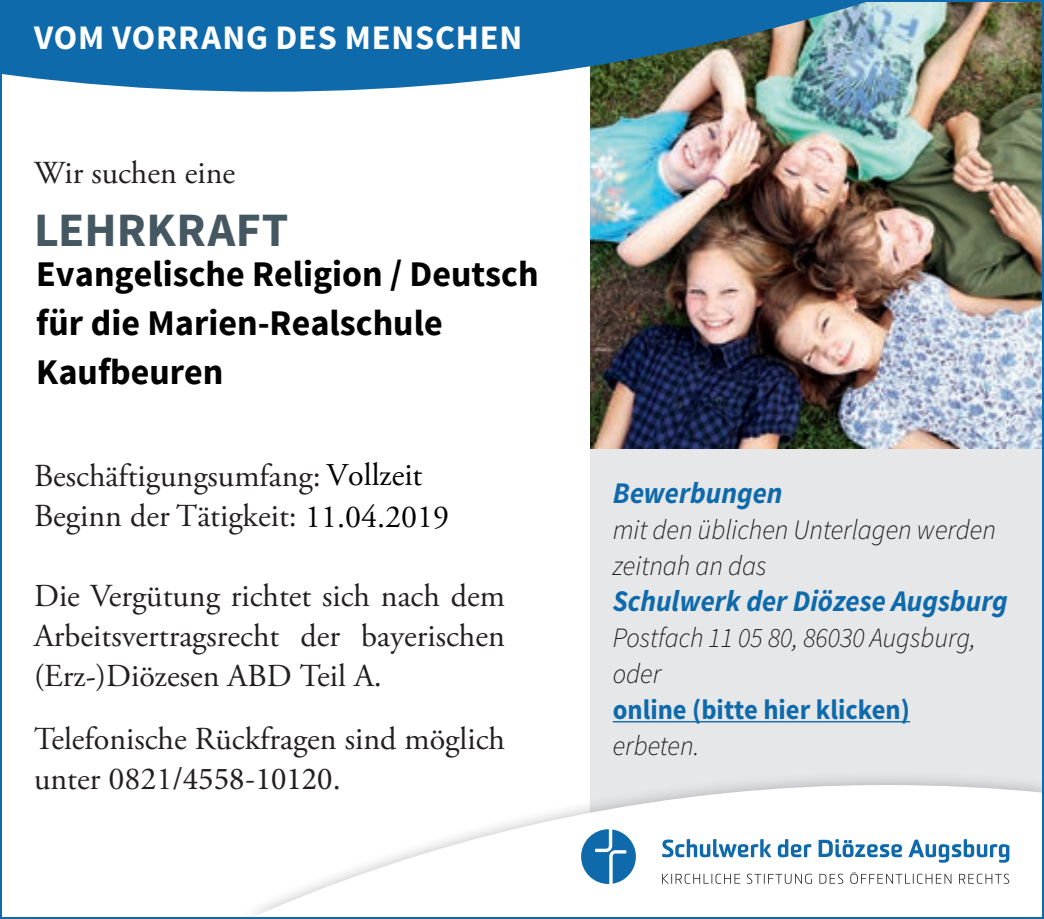
<style>
.page{position:relative;width:1044px;height:919px;background:#fff}
.page>*{position:absolute;margin:0;border:0;box-sizing:border-box;transform-origin:0 0}
.t1{font:700 48px "Source Sans Pro";letter-spacing:.005em;color:#455760}
.t2{font:700 36px/48.8px "Source Sans Pro";color:#000}
.Titeltext{font:700 34.4px "Source Sans Pro";letter-spacing:.025em;color:#fff}
.Body{font:32px/40px "Adobe Garamond Pro";color:#231f20}
.Marginaltext_Zuwisch{font:italic 700 30px "Source Sans Pro";color:#0e6aab;scale:.95 1}
.Marginaltext{font:italic 300 28px/36px "Source Sans Pro";color:#231f20;scale:.95 1}
.Marginaltext_Zuwisch-2{font:italic 300 28px/36px "Source Sans Pro";color:#231f20;scale:.95 1}
.Marginaltext_Zuwisch-3{font:700 28px "Source Sans Pro";color:#0e6aab;scale:.95 1}
.s1{font-size:30.8px}
.s2{color:#000}
.s3{font-family:"Minion Pro"}
</style>
<div class="page">
<div style="left:590px;top:400px;width:453px;height:518px;background:#e6e7e9"></div>
<hr style="left:612px;top:721px;width:297px;height:1px;background:#0e6aab">
<img style="left:590px;top:92px;width:450px;height:356px">
<img style="left:3px;top:3px;width:1037px;height:89px">
<div style="left:237px;top:769px;width:806px;height:149px;background:#231f20;opacity:.3"></div>
<div style="left:237px;top:785px;width:803px;height:130px;background:#fff"></div>
<svg style="left:662px;top:839px;width:109px;height:18px;background:#97bfda"></svg>
<svg style="left:777px;top:839px;width:34px;height:18px"></svg>
<svg style="left:818px;top:839px;width:83px;height:18px"></svg>
<svg style="left:908px;top:839px;width:101px;height:23px;background:#a8c9e0"></svg>
<svg style="left:581px;top:829px;width:54px;height:54px;background:#5495c3"></svg>
<svg style="left:662px;top:873px;width:77px;height:10px"></svg>
<svg style="left:746px;top:873px;width:65px;height:10px"></svg>
<svg style="left:819px;top:873px;width:24px;height:10px"></svg>
<svg style="left:850px;top:872px;width:101px;height:11px"></svg>
<svg style="left:958px;top:873px;width:50px;height:10px"></svg>
<p class="Titeltext" style="left:34px;top:15px;width:489px">VOM VORRANG DES MENSCHEN</p>
<p class="Body" style="left:34px;top:154px;width:203px">Wir suchen eine</p>
<h2 class="t1" style="left:34px;top:199px;width:256px">LEHRKRAFT</h2>
<p class="t2" style="left:36px;top:251px;width:503px">Evangelische Religion / Deutsch für die Marien-Realschule<br>Kaufbeuren</p>
<h2 class="Body" style="left:34px;top:456px;width:416px">Besch<span class="s1">ä</span>ftigungsumfang: <span class="s2">Vollzeit<br></span>Beginn der T<span class="s1">ä</span>tigkeit: <span class="s2">11.04.2019</span></h2>
<h2 class="Body" style="left:34px;top:576px;width:472px;text-align:justify">Die Verg<span class="s1">ü</span>tung richtet sich nach dem Arbeitsvertragsrecht der bayerischen (Erz-)Di<span class="s1">ö</span>zesen ABD Teil A.</h2>
<h2 class="Body" style="left:34px;top:719px;width:472px">Telefonische R<span class="s1">ü</span>ckfragen sind m<span class="s1">ö</span>glich unter 0821/<span class="s3">4558-10120</span>.</h2>
<p class="Marginaltext_Zuwisch" style="left:612px;top:473px;width:180px">Bewerbungen</p>
<p class="Marginaltext" style="left:612px;top:511px;width:405px">mit den üblichen Unterlagen werden zeitnah an das</p>
<p class="Marginaltext_Zuwisch" style="left:612px;top:581px;width:417px">Schulwerk der Diözese Augsburg</p>
<p class="Marginaltext_Zuwisch-2" style="left:612px;top:619px;width:383px">Postfach 11 05 80, 86030 Augsburg, oder</p>
<p class="Marginaltext_Zuwisch-3" style="left:612px;top:691px;width:314px">online (bitte hier klicken)</p>
<p class="Marginaltext" style="left:612px;top:727px;width:93px">erbeten.</p>
</div>
